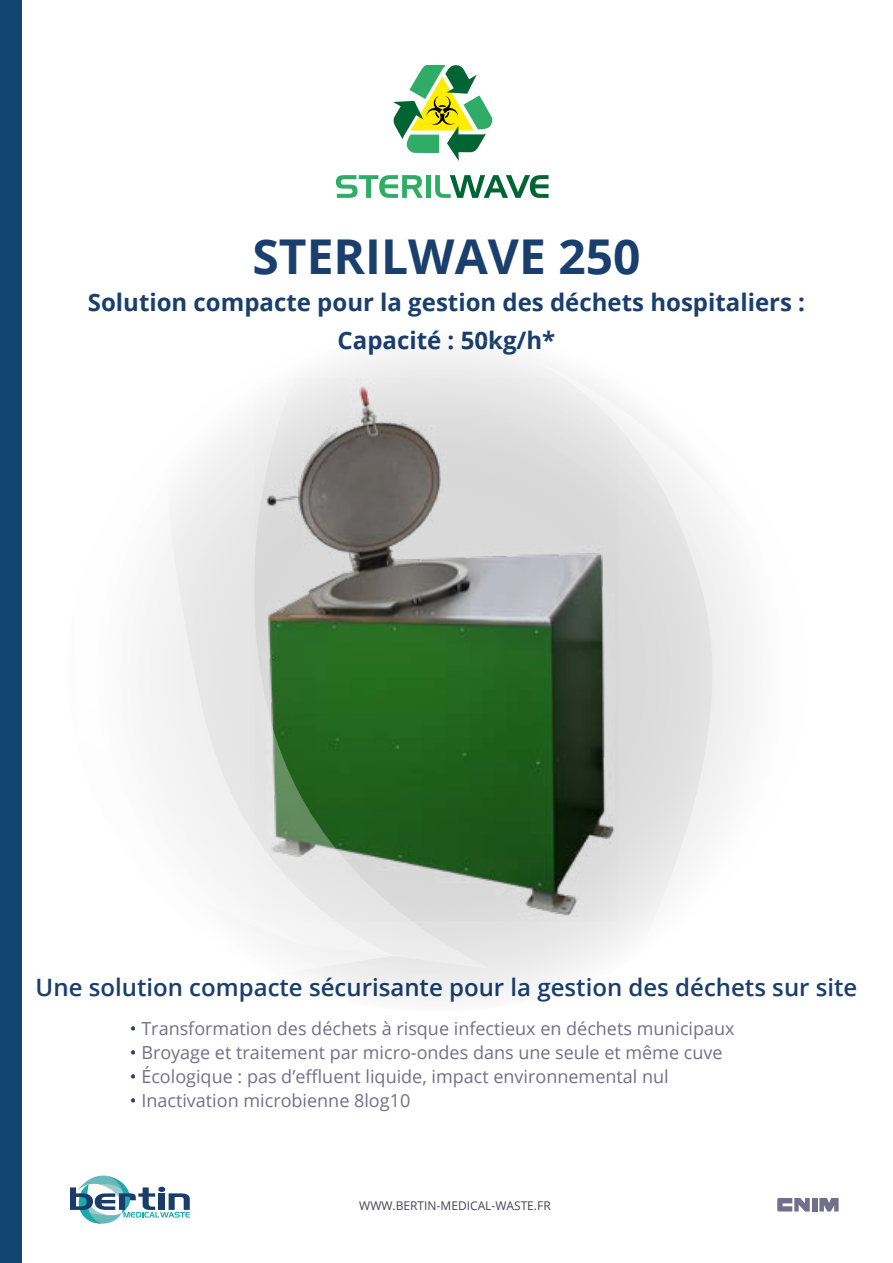
<style>
.page{position:relative;width:893px;height:1263px;background:#fff}
.page>*{position:absolute;margin:0;border:0;box-sizing:border-box;transform-origin:0 0}
.t1{font:700 48px "Open Sans";color:#1a3f6d}
.t2{font:700 24px/37.5px "Open Sans";color:#1a3f6d;text-align:center}
.t3{font:600 24px "Open Sans";color:#1a3f6d}
.t4{font:18px "Open Sans";color:#726f8a}
.t5{font:12px "Open Sans";color:#474351}
.s1{color:#1a3f6d}
</style>
<div class="page">
<svg style="left:777px;top:1198px;width:33px;height:13px"></svg>
<div style="left:812px;top:1198px;width:5px;height:13px;background:#726f8a"></div>
<svg style="left:819px;top:1198px;width:20px;height:13px"></svg>
<div style="left:0;top:0;width:21px;height:1263px;background:#134572"></div>
<svg style="left:336px;top:175px;width:87px;height:23px"></svg>
<div style="left:426px;top:175px;width:5px;height:23px;background:#2fac66"></div>
<svg style="left:435px;top:175px;width:114px;height:23px"></svg>
<svg style="left:393px;top:64px;width:100px;height:97px"></svg>
<svg style="left:696px;top:500px;width:54px;height:347px;fill:#f2f2f2"></svg>
<svg style="left:279px;top:351px;width:417px;height:634px"></svg>
<svg style="left:149px;top:401px;width:319px;height:598px"></svg>
<svg style="left:70px;top:1175px;width:120px;height:49px"></svg>
<h1 class="t1" style="left:252px;top:222px;width:390px">STERILWAVE 250</h1>
<h2 class="t2" style="left:88px;top:283px;width:719px">Solution compacte pour la gestion des déchets hospitaliers :<br>Capacité : 50kg/h*</h2>
<h2 class="t3" style="left:36px;top:971px;width:823px">Une solution compacte sécurisante pour la gestion des déchets sur site</h2>
<p class="t4" style="left:130px;top:1016px;width:606px"><span class="s1">•</span> Transformation des déchets à risque infectieux en déchets municipaux</p>
<p class="t4" style="left:130px;top:1040px;width:594px"><span class="s1">•</span> Broyage et traitement par micro-ondes dans une seule et même cuve</p>
<p class="t4" style="left:130px;top:1064px;width:540px"><span class="s1">•</span> Écologique : pas d’effluent liquide, impact environnemental nul</p>
<p class="t4" style="left:130px;top:1088px;width:282px"><span class="s1">•</span> Inactivation microbienne 8log10</p>
<p class="t5" style="left:359px;top:1198px;width:193px">WWW.BERTIN-MEDICAL-WASTE.FR</p>
</div>
